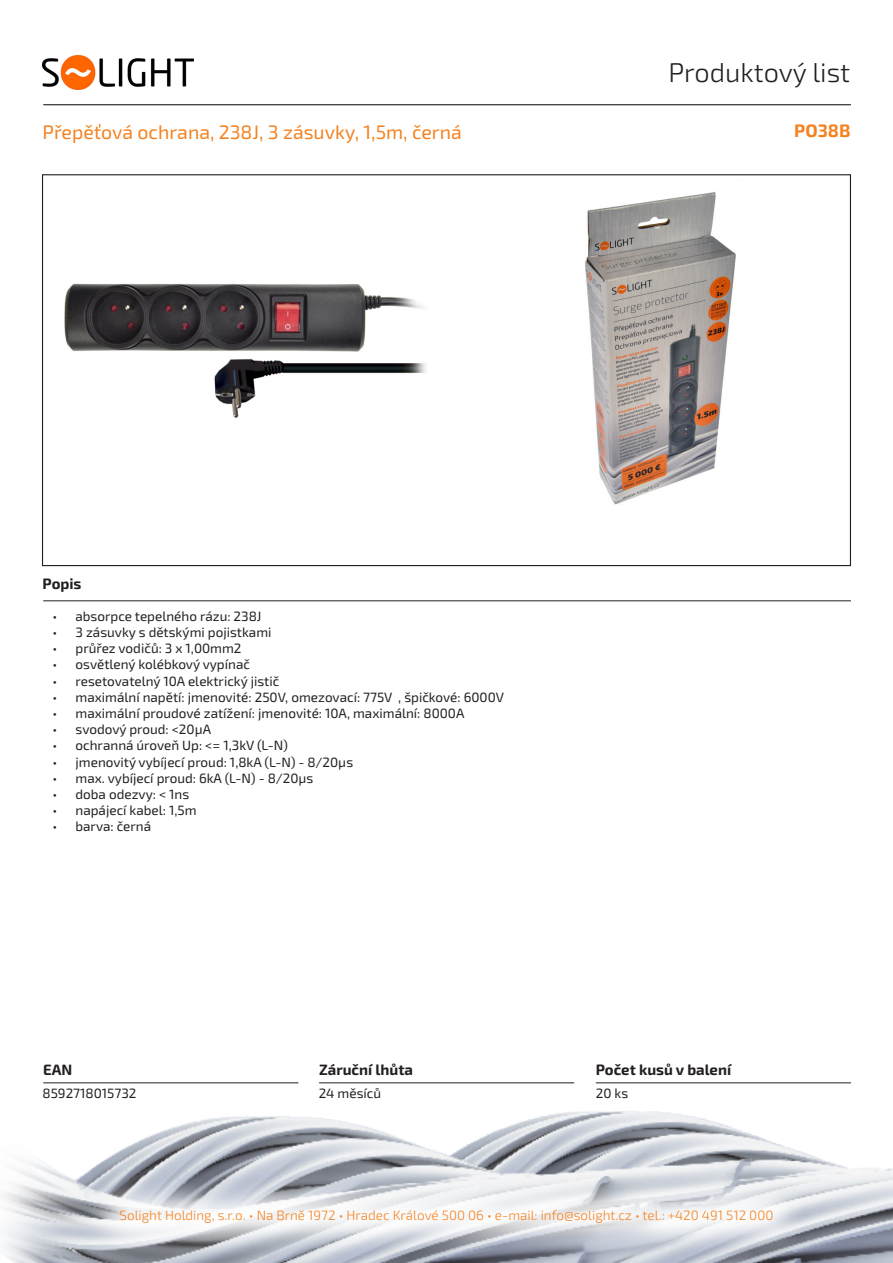
<style>
.page{position:relative;width:893px;height:1263px;background:#fff}
.page>*{position:absolute;margin:0;border:0;box-sizing:border-box;transform-origin:0 0}
.t1{font:300 27px "Exo 2.0";color:#231f20}
.t2{font:19.5px "Exo 2.0";color:#f58220}
.Kód_produktu{font:700 18px "Exo 2.0";color:#f58220}
.t3{font:700 15px "Exo 2.0";color:#231f20}
.t4{font:13.5px "Exo 2.0";color:#231f20}
.t5{font:300 13.5px "Exo 2.0";color:#f58220}
</style>
<div class="page">
<img style="left:3px;top:1082px;width:890px;height:181px">
<hr style="left:43px;top:104px;width:808px;height:1px;background:#231f20">
<hr style="left:43px;top:600px;width:808px;height:1px;background:#231f20">
<hr style="left:596px;top:1082px;width:255px;height:1px;background:#231f20">
<hr style="left:319px;top:1082px;width:255px;height:1px;background:#231f20">
<hr style="left:43px;top:1082px;width:255px;height:1px;background:#231f20">
<svg style="left:85px;top:1174px;width:723px;height:84px"></svg>
<img style="left:43px;top:55px;width:150px;height:34px">
<img style="left:64px;top:283px;width:362px;height:134px">
<img style="left:585px;top:192px;width:151px;height:313px">
<h1 class="t1" style="left:668px;top:57px;width:183px">Produktový list</h1>
<p class="t2" style="left:43px;top:120px;width:421px">Přepěťová ochrana, 238J, 3 zásuvky, 1,5m, černá</p>
<p class="Kód_produktu" style="left:794px;top:120px;width:58px">PO38B</p>
<p class="t3" style="left:43px;top:575px;width:40px">Popis</p>
<p class="t4" style="left:53px;top:608px;width:210px">• absorpce tepelného rázu: 238J</p>
<p class="t4" style="left:53px;top:624px;width:221px">• 3 zásuvky s dětskými pojistkami</p>
<p class="t4" style="left:53px;top:640px;width:190px">• průřez vodičů: 3 x 1,00mm2</p>
<p class="t4" style="left:53px;top:657px;width:199px">• osvětlený kolébkový vypínač</p>
<p class="t4" style="left:53px;top:673px;width:228px">• resetovatelný 10A elektrický jistič</p>
<p class="t4" style="left:53px;top:689px;width:453px">• maximální napětí: jmenovité: 250V, omezovací: 775V , špičkové: 6000V</p>
<p class="t4" style="left:53px;top:705px;width:413px">• maximální proudové zatížení: jmenovité: 10A, maximální: 8000A</p>
<p class="t4" style="left:53px;top:721px;width:160px">• svodový proud: &lt;20µA</p>
<p class="t4" style="left:53px;top:738px;width:237px">• ochranná úroveň Up: &lt;= 1,3kV (L-N)</p>
<p class="t4" style="left:53px;top:754px;width:302px">• jmenovitý vybíjecí proud: 1,8kA (L-N) - 8/20µs</p>
<p class="t4" style="left:53px;top:770px;width:262px">• max. vybíjecí proud: 6kA (L-N) - 8/20µs</p>
<p class="t4" style="left:53px;top:786px;width:138px">• doba odezvy: &lt; 1ns</p>
<p class="t4" style="left:53px;top:802px;width:146px">• napájecí kabel: 1,5m</p>
<p class="t4" style="left:53px;top:819px;width:100px">• barva: černá</p>
<p class="t3" style="left:43px;top:1060px;width:31px">EAN</p>
<p class="t3" style="left:319px;top:1060px;width:95px">Záruční lhůta</p>
<p class="t3" style="left:596px;top:1060px;width:137px">Počet kusů v balení</p>
<p class="t4" style="left:43px;top:1085px;width:95px">8592718015732</p>
<p class="t4" style="left:319px;top:1085px;width:64px">24 měsíců</p>
<p class="t4" style="left:596px;top:1085px;width:34px">20 ks</p>
<p class="t5" style="left:120px;top:1208px;width:655px">Solight Holding, s.r.o. • Na Brně 1972 • Hradec Králové 500 06 • e-mail: info@solight.cz • tel.: +420 491 512 000</p>
</div>
